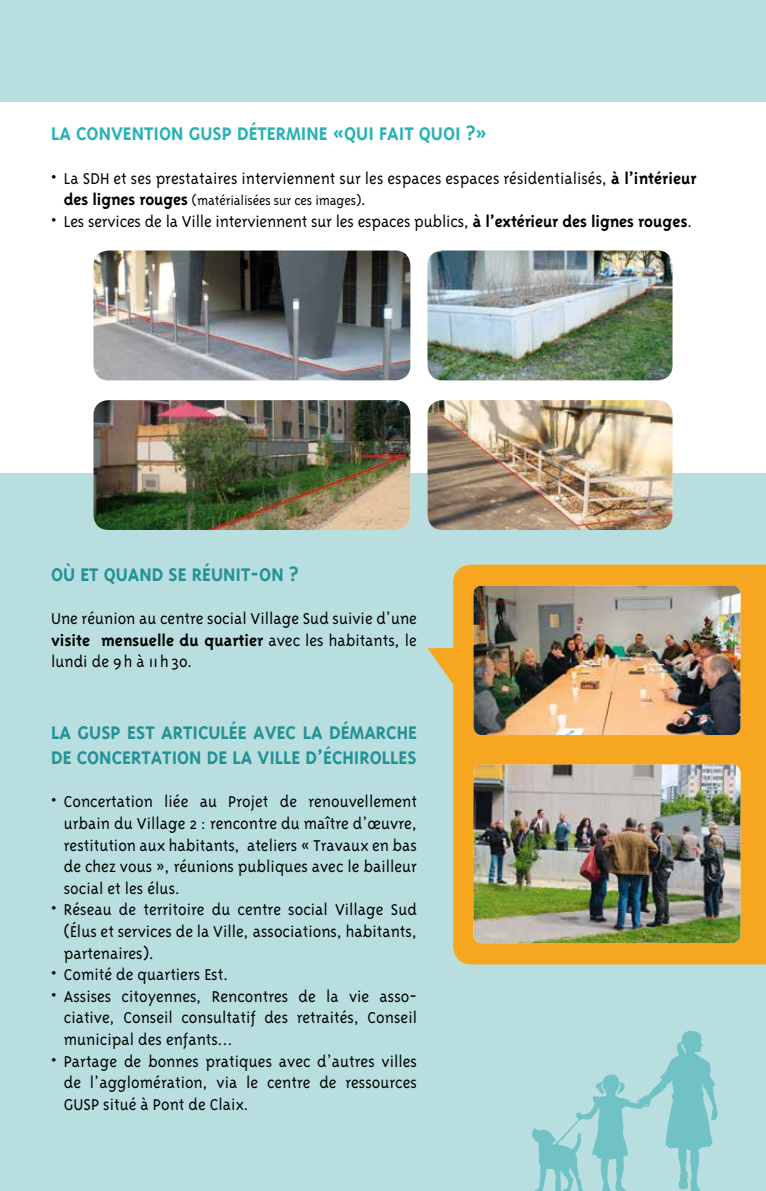
<style>
.page{position:relative;width:766px;height:1191px;background:#fff}
.page>*{position:absolute;margin:0;border:0;box-sizing:border-box;transform-origin:0 0}
.t1{font:700 21px/25.2px "Triplex";color:#249295}
.t2{font:700 21px "Triplex";color:#29b2b6}
.t3{font:300 18px/21.6px "Triplex";color:#000;text-align:justify}
.t4{font:300 15px "Triplex";letter-spacing:-.01em;color:#000}
.s1{font-weight:700}
.s2{font-weight:700;font-size:18px}
.s3{font-size:18px}
</style>
<div class="page">
<div style="left:0;top:0;width:765px;height:1191px;background:#b9dedf"></div>
<div style="left:0;top:102px;width:765px;height:370px;background:#fff"></div>
<svg style="left:453px;top:564px;width:312px;height:400px;background:#f5a823"></svg>
<img style="left:473px;top:585px;width:267px;height:150px">
<img style="left:473px;top:764px;width:267px;height:179px">
<svg style="left:427px;top:648px;width:32px;height:38px"></svg>
<svg style="left:532px;top:1031px;width:185px;height:160px"></svg>
<img style="left:427px;top:250px;width:245px;height:130px">
<img style="left:427px;top:400px;width:245px;height:130px">
<img style="left:93px;top:250px;width:317px;height:130px">
<img style="left:93px;top:400px;width:317px;height:130px">
<p class="t2" style="left:51px;top:122px;width:437px">LA CONVENTION GUSP DÉTERMINE «QUI FAIT QUOI ?»</p>
<p class="t3" style="left:51px;top:167px;width:647px">• La SDH et ses prestataires interviennent sur les espaces espaces résidentialisés, <span class="s1">à l’intérieur</span></p>
<p class="t4" style="left:64px;top:192px;width:304px"><span class="s2">des lignes rouges</span> (matérialisées sur ces images)<span class="s3">.</span></p>
<p class="t3" style="left:51px;top:210px;width:642px">• Les services de la Ville interviennent sur les espaces publics, <span class="s1">à l’extérieur des lignes rouges</span>.</p>
<p class="t1" style="left:51px;top:561px;width:249px">OÙ ET QUAND SE RÉUNIT-ON ?</p>
<p class="t3" style="left:51px;top:607px;width:367px">Une réunion au centre social Village Sud suivie d’une <span class="s1">visite mensuelle du quartier</span> avec les habitants, le lundi de 9 h à 11 h 30.</p>
<p class="t1" style="left:51px;top:719px;width:367px">LA GUSP EST ARTICULÉE AVEC LA DÉMARCHE<br>DE CONCERTATION DE LA VILLE D’ÉCHIROLLES</p>
<p class="t3" style="left:64px;top:791px;width:354px;text-indent:-13px">• Concertation liée au Projet de renouvellement urbain du Village 2 : rencontre du maître d’œuvre, restitution aux habitants, ateliers « Travaux en bas de chez vous », réunions publiques avec le bailleur social et les élus.</p>
<p class="t3" style="left:64px;top:899px;width:354px;text-indent:-13px">• Réseau de territoire du centre social Village Sud (Élus et services de la Ville, associations, habitants, partenaires).</p>
<p class="t3" style="left:51px;top:963px;width:179px">• Comité de quartiers Est.</p>
<p class="t3" style="left:64px;top:985px;width:354px;text-indent:-13px">• Assises citoyennes, Rencontres de la vie asso&shy;ciative, Conseil consultatif des retraités, Conseil municipal des enfants…</p>
<p class="t3" style="left:64px;top:1050px;width:354px;text-indent:-13px">• Partage de bonnes pratiques avec d’autres villes de l’agglomération, via le centre de ressources GUSP situé à Pont de Claix.</p>
</div>
